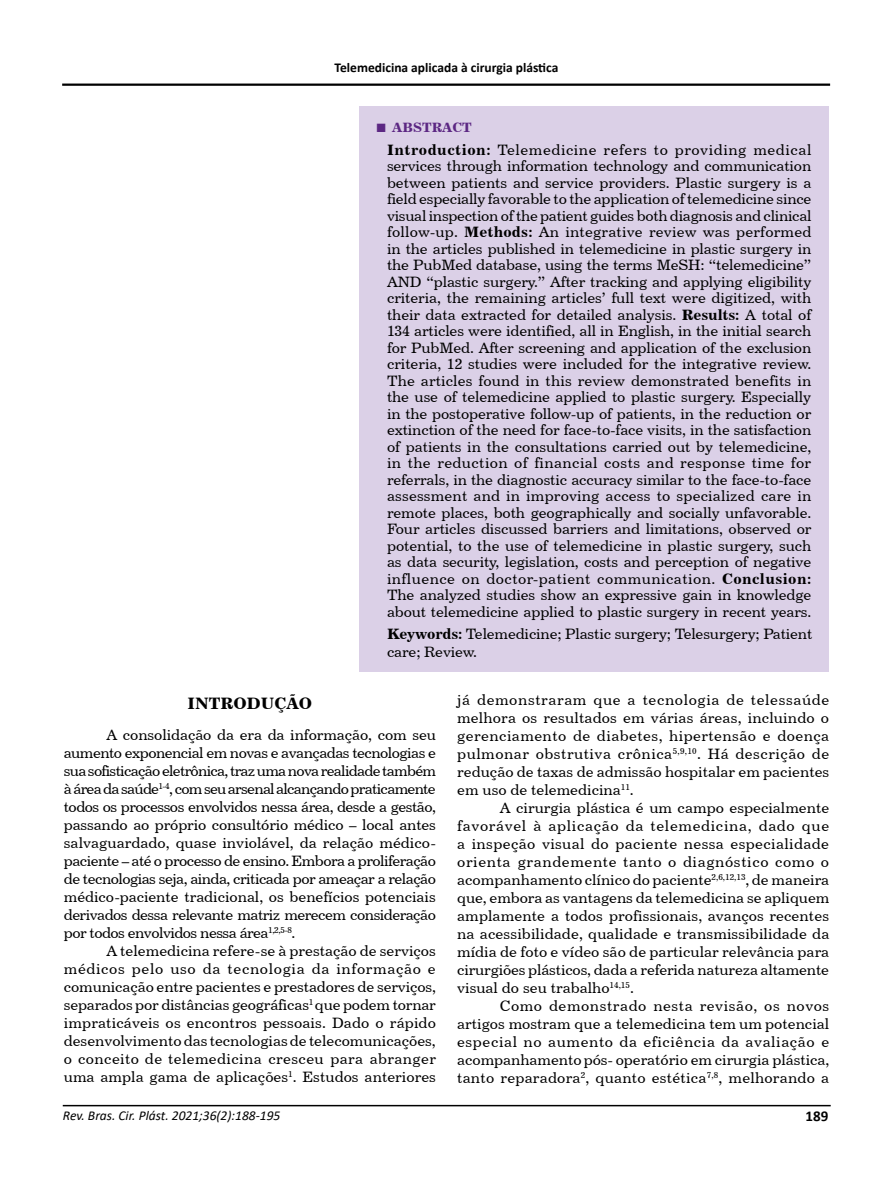
<style>
.page{position:relative;width:893px;height:1191px;background:#fff}
.page>*{position:absolute;margin:0;border:0;box-sizing:border-box;transform-origin:0 0}
.t1{font:16.5px "Century 731 BT Bold A";color:#000}
.t2{font:15px/18px "Century 731 BT Roman A";letter-spacing:-.01em;color:#000;text-align:justify}
.t3{font:700 15px "Calibri";color:#000}
.t4{font:700 13.5px "Calibri";color:#000}
.t5{font:italic 13.5px "Calibri";color:#000}
.t6{font:13.5px "Century 731 BT Bold A";color:#5c2783}
.s1{font-family:"Times New Roman";font-weight:700;font-size:18px}
.s2{font-family:"Century 731 BT Bold A"}
</style>
<div class="page">
<hr style="left:63px;top:1104px;width:768px;height:2px;background:#000">
<hr style="left:62px;top:84px;width:768px;height:2px;background:#000">
<div style="left:359px;top:106px;width:470px;height:565px;background:#dbd0e7"></div>
<p class="t4" style="left:335px;top:58px;width:225px">Telemedicina aplicada à cirurgia plástica</p>
<p class="t6" style="left:376px;top:119px;width:98px"><span class="s1">■</span> ABSTRACT</p>
<p class="t2" style="left:387px;top:141px;width:426px;line-height:16.5px"><span class="s2">Introduction:</span> Telemedicine refers to providing medical services through information technology and communication between patients and service providers. Plastic surgery is a field especially favorable to the application of telemedicine since visual inspection of the patient guides both diagnosis and clinical follow-up. <span class="s2">Methods:</span> An integrative review was performed in the articles published in telemedicine in plastic surgery in the PubMed database, using the terms MeSH: “telemedicine” AND “plastic surgery.” After tracking and applying eligibility criteria, the remaining articles’ full text were digitized, with their data extracted for detailed analysis. <span class="s2">Results:</span> A total of 134 articles were identified, all in English, in the initial search for PubMed. After screening and application of the exclusion criteria, 12 studies were included for the integrative review.<br>The articles found in this review demonstrated benefits in the use of telemedicine applied to plastic surgery. Especially in the postoperative follow-up of patients, in the reduction or extinction of the need for face-to-face visits, in the satisfaction of patients in the consultations carried out by telemedicine, in the reduction of financial costs and response time for referrals, in the diagnostic accuracy similar to the face-to-face assessment and in improving access to specialized care in remote places, both geographically and socially unfavorable.<br>Four articles discussed barriers and limitations, observed or potential, to the use of telemedicine in plastic surgery, such as data security, legislation, costs and perception of negative influence on doctor-patient communication. <span class="s2">Conclusion:<br></span>The analyzed studies show an expressive gain in knowledge about telemedicine applied to plastic surgery in recent years.</p>
<p class="t2" style="left:387px;top:624px;width:427px"><span class="s2">Keywords:</span> Telemedicine; Plastic surgery; Telesurgery; Patient care; Review.</p>
<p class="t1" style="left:188px;top:693px;width:126px">INTRODUÇÃO</p>
<p class="t2" style="left:64px;top:725px;width:374px;text-indent:43px">A consolidação da era da informação, com seu aumento exponencial em novas e avançadas tecnologias e sua sofisticação eletrônica, traz uma nova realidade também à área da saúde<sup>1-4</sup>, com seu arsenal alcançando praticamente todos os processos envolvidos nessa área, desde a gestão, passando ao próprio consultório médico – local antes salvaguardado, quase inviolável, da relação médico&shy;paciente – até o processo de ensino. Embora a proliferação de tecnologias seja, ainda, criticada por ameaçar a relação médico-paciente tradicional, os benefícios potenciais derivados dessa relevante matriz merecem consideração por todos envolvidos nessa área<sup>1,2,5-8</sup>.</p>
<p class="t2" style="left:64px;top:941px;width:374px;text-indent:43px">A telemedicina refere-se à prestação de serviços médicos pelo uso da tecnologia da informação e comunicação entre pacientes e prestadores de serviços, separados por distâncias geográficas<sup>1</sup> que podem tornar impraticáveis os encontros pessoais. Dado o rápido desenvolvimento das tecnologias de telecomunicações, o conceito de telemedicina cresceu para abranger uma ampla gama de aplicações<sup>1</sup>. Estudos anteriores</p>
<p class="t2" style="left:457px;top:690px;width:374px">já demonstraram que a tecnologia de telessaúde melhora os resultados em várias áreas, incluindo o gerenciamento de diabetes, hipertensão e doença pulmonar obstrutiva crônica<sup>5,9,10</sup>. Há descrição de redução de taxas de admissão hospitalar em pacientes em uso de telemedicina<sup>11</sup>.</p>
<p class="t2" style="left:457px;top:798px;width:374px;text-indent:43px">A cirurgia plástica é um campo especialmente favorável à aplicação da telemedicina, dado que a inspeção visual do paciente nessa especialidade orienta grandemente tanto o diagnóstico como o acompanhamento clínico do paciente<sup>2,6,12,13</sup>, de maneira que, embora as vantagens da telemedicina se apliquem amplamente a todos profissionais, avanços recentes na acessibilidade, qualidade e transmissibilidade da mídia de foto e vídeo são de particular relevância para cirurgiões plásticos, dada a referida natureza altamente visual do seu trabalho<sup>14,15</sup>.</p>
<p class="t2" style="left:457px;top:996px;width:374px;text-indent:43px">Como demonstrado nesta revisão, os novos artigos mostram que a telemedicina tem um potencial especial no aumento da eficiência da avaliação e acompanhamento pós- operatório em cirurgia plástica, tanto reparadora<sup>2</sup>, quanto estética<sup>7,8</sup>, melhorando a</p>
<p class="t5" style="left:63px;top:1105px;width:219px">Rev. Bras. Cir. Plást. 2021;36(2):188-195</p>
<p class="t3" style="left:806px;top:1105px;width:24px">189</p>
</div>
